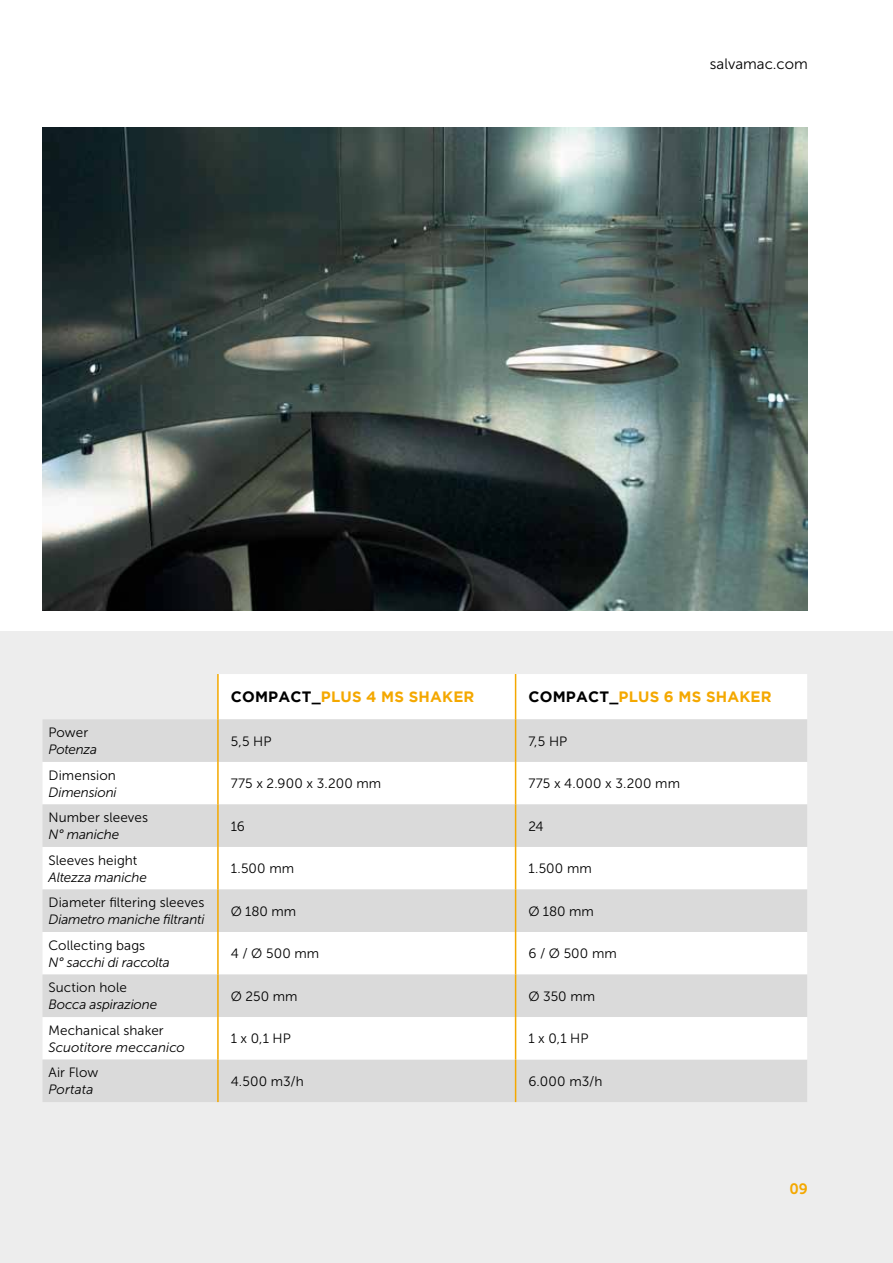
<style>
.page{position:relative;width:893px;height:1263px;background:#fff}
.page>*{position:absolute;margin:0;border:0;box-sizing:border-box;transform-origin:0 0}
.t1{font:700 15px "Gotham";letter-spacing:.015em;color:#f4a800}
.t2{font:15px "Museo Sans 300";color:#000}
.t3{font:15px "Museo Sans 700";color:#f4a800}
.t4{font:13.5px "Museo Sans 300";letter-spacing:.005em;color:#000}
.t5{font:italic 13.5px "Museo Sans 300";letter-spacing:-.01em;color:#000}
.t6{font:italic 13.5px "Museo Sans 300";letter-spacing:.01em;color:#000}
.s1{color:#000}
</style>
<div class="page">
<div style="left:0;top:631px;width:893px;height:632px;background:#ededed"></div>
<div style="left:219px;top:674px;width:588px;height:45px;background:#fff"></div>
<svg style="left:43px;top:719px;width:764px;height:383px;background:#e8e8e8"></svg>
<div style="left:219px;top:1017px;width:588px;height:42px;background:#fff"></div>
<hr style="left:217px;top:674px;width:2px;height:45px;background:#f4a800">
<hr style="left:515px;top:674px;width:1px;height:45px;background:#f4a800">
<hr style="left:217px;top:719px;width:2px;height:43px;background:#f4a800">
<hr style="left:515px;top:719px;width:1px;height:43px;background:#f4a800">
<hr style="left:217px;top:762px;width:2px;height:42px;background:#f4a800">
<hr style="left:515px;top:762px;width:1px;height:42px;background:#f4a800">
<hr style="left:217px;top:804px;width:2px;height:43px;background:#f4a800">
<hr style="left:515px;top:804px;width:1px;height:43px;background:#f4a800">
<hr style="left:217px;top:847px;width:2px;height:42px;background:#f4a800">
<hr style="left:515px;top:847px;width:1px;height:42px;background:#f4a800">
<hr style="left:217px;top:889px;width:2px;height:43px;background:#f4a800">
<hr style="left:515px;top:889px;width:1px;height:43px;background:#f4a800">
<hr style="left:217px;top:932px;width:2px;height:42px;background:#f4a800">
<hr style="left:515px;top:932px;width:1px;height:42px;background:#f4a800">
<hr style="left:217px;top:974px;width:2px;height:43px;background:#f4a800">
<hr style="left:515px;top:974px;width:1px;height:43px;background:#f4a800">
<hr style="left:515px;top:1017px;width:1px;height:42px;background:#f4a800">
<hr style="left:515px;top:1059px;width:1px;height:43px;background:#f4a800">
<hr style="left:217px;top:1017px;width:2px;height:42px;background:#f4a800">
<hr style="left:217px;top:1059px;width:2px;height:43px;background:#f4a800">
<img style="left:43px;top:128px;width:765px;height:482px">
<p class="t2" style="left:710px;top:56px;width:100px">salvamac.com</p>
<p class="t4" style="left:49px;top:725px;width:41px">Power</p>
<p class="t5" style="left:49px;top:742px;width:50px">Potenza</p>
<p class="t4" style="left:49px;top:768px;width:69px">Dimension</p>
<p class="t5" style="left:49px;top:785px;width:70px">Dimensioni</p>
<p class="t4" style="left:49px;top:810px;width:101px">Number sleeves</p>
<p class="t5" style="left:49px;top:827px;width:72px">N° maniche</p>
<p class="t4" style="left:49px;top:853px;width:90px">Sleeves height</p>
<p class="t5" style="left:49px;top:870px;width:100px">Altezza maniche</p>
<p class="t4" style="left:49px;top:895px;width:157px">Diameter filtering sleeves</p>
<p class="t5" style="left:49px;top:912px;width:157px">Diametro maniche filtranti</p>
<p class="t4" style="left:49px;top:938px;width:98px">Collecting bags</p>
<p class="t5" style="left:49px;top:955px;width:123px">N° sacchi di raccolta</p>
<p class="t4" style="left:49px;top:980px;width:80px">Suction hole</p>
<p class="t5" style="left:49px;top:997px;width:110px">Bocca aspirazione</p>
<p class="t4" style="left:49px;top:1023px;width:117px">Mechanical shaker</p>
<p class="t5" style="left:49px;top:1040px;width:138px">Scuotitore meccanico</p>
<p class="t4" style="left:49px;top:1065px;width:51px">Air Flow</p>
<p class="t6" style="left:49px;top:1082px;width:47px">Portata</p>
<p class="t1" style="left:231px;top:688px;width:245px"><span class="s1">COMPACT_</span>PLUS 4 MS SHAKER</p>
<p class="t1" style="left:528px;top:688px;width:245px"><span class="s1">COMPACT_</span>PLUS 6 MS SHAKER</p>
<p class="t4" style="left:231px;top:734px;width:42px">5,5 HP</p>
<p class="t4" style="left:528px;top:734px;width:40px">7,5 HP</p>
<p class="t4" style="left:231px;top:776px;width:152px">775 x 2.900 x 3.200 mm</p>
<p class="t4" style="left:528px;top:776px;width:153px">775 x 4.000 x 3.200 mm</p>
<p class="t4" style="left:231px;top:819px;width:16px">16</p>
<p class="t4" style="left:528px;top:819px;width:17px">24</p>
<p class="t4" style="left:231px;top:861px;width:65px">1.500 mm</p>
<p class="t4" style="left:528px;top:861px;width:65px">1.500 mm</p>
<p class="t4" style="left:231px;top:904px;width:67px">Ø 180 mm</p>
<p class="t4" style="left:528px;top:904px;width:67px">Ø 180 mm</p>
<p class="t4" style="left:231px;top:946px;width:90px">4 / Ø 500 mm</p>
<p class="t4" style="left:528px;top:946px;width:90px">6 / Ø 500 mm</p>
<p class="t4" style="left:231px;top:989px;width:68px">Ø 250 mm</p>
<p class="t4" style="left:528px;top:989px;width:68px">Ø 350 mm</p>
<p class="t4" style="left:231px;top:1031px;width:62px">1 x 0,1 HP</p>
<p class="t4" style="left:528px;top:1031px;width:62px">1 x 0,1 HP</p>
<p class="t4" style="left:231px;top:1074px;width:75px">4.500 m3/h</p>
<p class="t4" style="left:528px;top:1074px;width:76px">6.000 m3/h</p>
<p class="t3" style="left:789px;top:1181px;width:20px">09</p>
</div>
